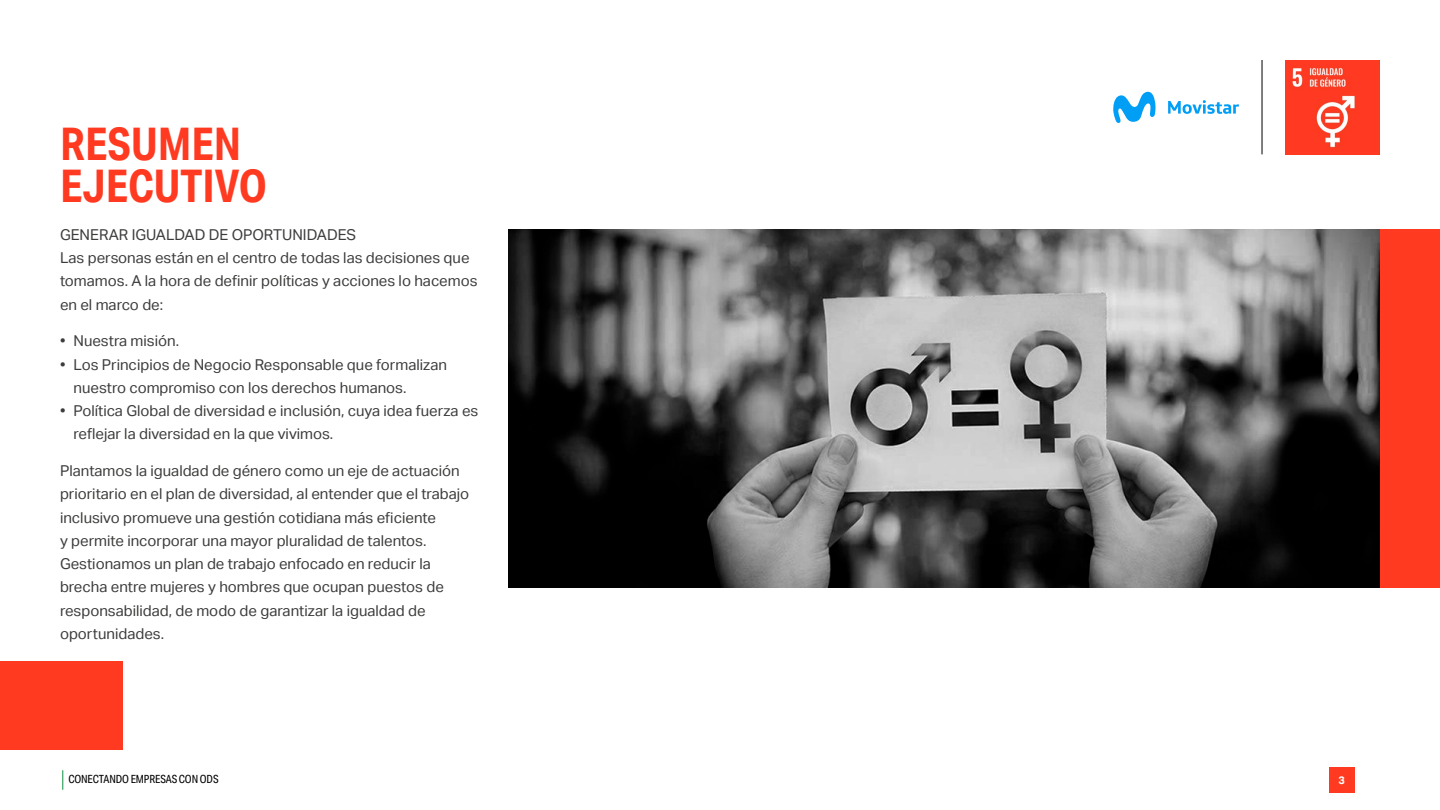
<style>
.page{position:relative;width:1440px;height:810px;background:#fff}
.page>*{position:absolute;margin:0;border:0;box-sizing:border-box;transform-origin:0 0}
.t1{font:700 45px/42.8px "Aktiv Grotesk Cd";color:#ff3a21}
.t2{font:15px/23.2px "Aktiv Grotesk";color:#3c3c3b}
.t3{font:11.25px "Aktiv Grotesk Cd";letter-spacing:-.01em;color:#000}
.t4{font:700 10.88px "Aktiv Grotesk";color:#fff}
</style>
<div class="page">
<svg style="left:62px;top:770px;width:1px;height:20px"></svg>
<div style="left:1329px;top:767px;width:25px;height:26px;background:#ff3a21"></div>
<img style="left:1285px;top:60px;width:95px;height:95px">
<hr style="left:1262px;top:60px;width:1px;height:94px;background:#000">
<svg style="left:1113px;top:92px;width:43px;height:31px"></svg>
<svg style="left:1168px;top:100px;width:71px;height:14px"></svg>
<img style="left:508px;top:229px;width:872px;height:359px">
<div style="left:0;top:661px;width:123px;height:89px;background:#ff3a21"></div>
<div style="left:1380px;top:229px;width:60px;height:359px;background:#ff3a21"></div>
<p class="t1" style="left:60px;top:122px;width:209px">RESUMEN<br>EJECUTIVO</p>
<p class="t2" style="left:60px;top:223px;width:298px">GENERAR IGUALDAD DE OPORTUNIDADES</p>
<p class="t2" style="left:60px;top:246px;width:419px">Las personas están en el centro de todas las decisiones que tomamos. A la hora de definir políticas y acciones lo hacemos en el marco de:</p>
<p class="t2" style="left:60px;top:330px;width:121px">• Nuestra misión.</p>
<p class="t2" style="left:74px;top:353px;width:375px;text-indent:-14px">• Los Principios de Negocio Responsable que formalizan nuestro compromiso con los derechos humanos.</p>
<p class="t2" style="left:74px;top:399px;width:406px;text-indent:-14px">• Política Global de diversidad e inclusión, cuya idea fuerza es reflejar la diversidad en la que vivimos.</p>
<p class="t2" style="left:60px;top:459px;width:411px">Plantamos la igualdad de género como un eje de actuación prioritario en el plan de diversidad, al entender que el trabajo inclusivo promueve una gestión cotidiana más eficiente<br>y permite incorporar una mayor pluralidad de talentos.<br>Gestionamos un plan de trabajo enfocado en reducir la brecha entre mujeres y hombres que ocupan puestos de responsabilidad, de modo de garantizar la igualdad de oportunidades.</p>
<p class="t3" style="left:68px;top:773px;width:152px">CONECTANDO EMPRESAS CON ODS</p>
<p class="t4" style="left:1338px;top:774px;width:8px">3</p>
</div>
